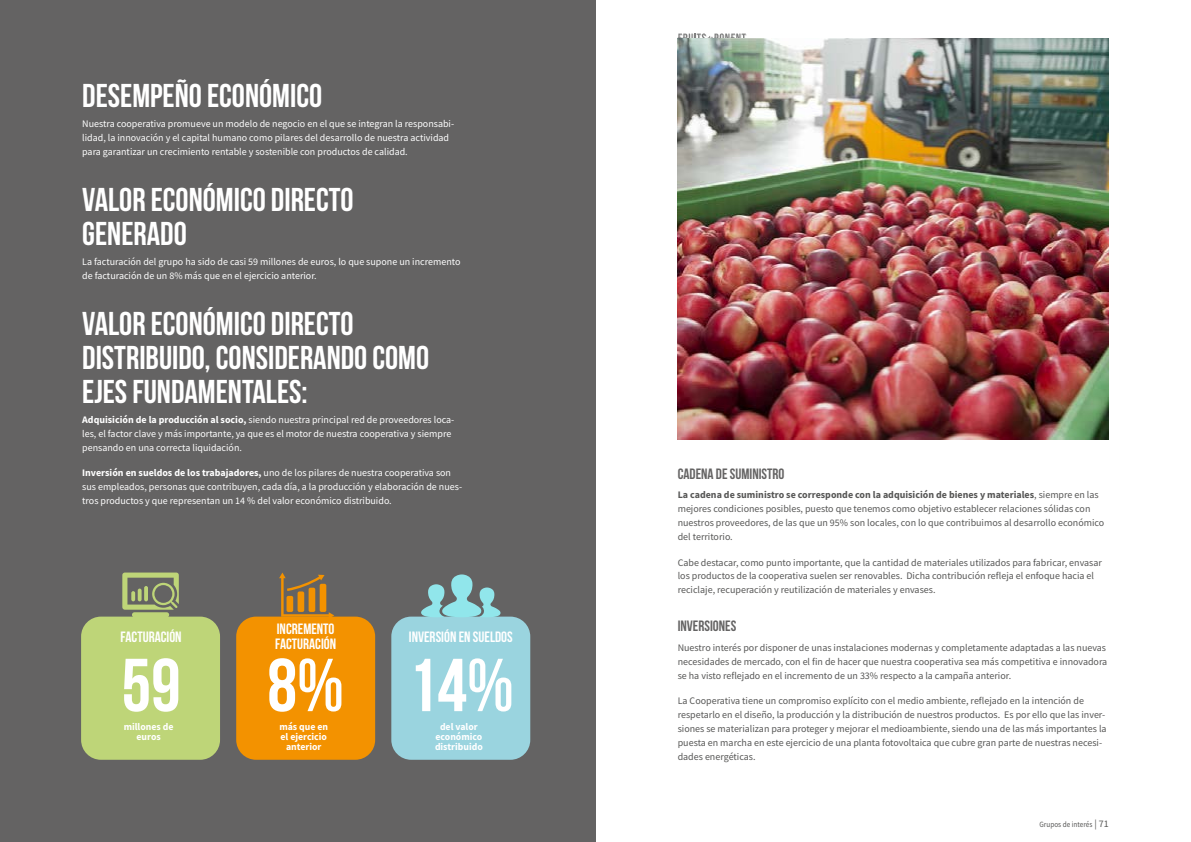
<style>
.page{position:relative;width:1191px;height:842px;background:#fff}
.page>*{position:absolute;margin:0;border:0;box-sizing:border-box;transform-origin:0 0}
.t1{font:700 74.8px "Bebas Neue";color:#fff}
.t2{font:700 33px/34px "Bebas Neue";color:#fff}
.t3{font:700 15px/15px "Bebas Neue";color:#fff}
.t4{font:700 15px "Bebas Neue";color:#646363}
.t5{font:10px/14px "Source Sans Pro";color:#575756}
.t6{font:10px/14px "Source Sans Pro";color:#fff}
.t7{font:700 10px/10px "Source Sans Pro";color:#fff;text-align:center}
.t8{font:8px "Source Sans Pro";color:#575756;scale:.9 1}
.s1{font-weight:700}
.s2{font-size:10px}
</style>
<div class="page">
<svg style="left:677px;top:33px;width:69px;height:5px"></svg>
<div style="left:0;top:0;width:595px;height:842px;background:#646363"></div>
<div style="left:81px;top:617px;width:139px;height:143px;background:#bed578;border-radius:20px"></div>
<div style="left:236px;top:617px;width:139px;height:143px;background:#f39200;border-radius:20px"></div>
<div style="left:391px;top:617px;width:139px;height:143px;background:#9ad4df;border-radius:20px"></div>
<img style="left:677px;top:38px;width:431px;height:401px">
<svg style="left:420px;top:574px;width:81px;height:43px"></svg>
<svg style="left:279px;top:572px;width:55px;height:45px"></svg>
<div style="left:132px;top:612px;width:37px;height:5px;background:#bed578;border-radius:3px"></div>
<svg style="left:122px;top:572px;width:57px;height:38px"></svg>
<h2 class="t2" style="left:82px;top:78px;width:241px">DESEMPEÑO ECONÓMICO</h2>
<p class="t6" style="left:82px;top:116px;width:373px">Nuestra cooperativa promueve un modelo de negocio en el que se integran la responsabi&shy;lidad, la innovación y el capital humano como pilares del desarrollo de nuestra actividad para garantizar un crecimiento rentable y sostenible con productos de calidad.</p>
<h2 class="t2" style="left:82px;top:182px;width:273px">VALOR ECONÓMICO DIRECTO<br>GENERADO</h2>
<p class="t6" style="left:82px;top:254px;width:380px">La facturación del grupo ha sido de casi 59 millones de euros, lo que supone un incremento de facturación de un 8% más que en el ejercicio anterior.</p>
<h2 class="t2" style="left:82px;top:307px;width:348px">VALOR ECONÓMICO DIRECTO<br>DISTRIBUIDO, CONSIDERANDO COMO<br>EJES FUNDAMENTALES:</h2>
<p class="t6" style="left:82px;top:413px;width:374px"><span class="s1">Adquisición de la producción al socio,</span> siendo nuestra principal red de proveedores loca&shy;les, el factor clave y más importante, ya que es el motor de nuestra cooperativa y siempre pensando en una correcta liquidación.</p>
<p class="t6" style="left:82px;top:466px;width:381px"><span class="s1">Inversión en sueldos de los trabajadores,</span> uno de los pilares de nuestra cooperativa son sus empleados, personas que contribuyen, cada día, a la producción y elaboración de nues&shy;tros productos y que representan un 14 % del valor económico distribuido.</p>
<h3 class="t3" style="left:275px;top:621px;width:63px">INCREMENTO<br>FACTURACIÓN</h3>
<h3 class="t3" style="left:121px;top:629px;width:63px">FACTURACIÓN</h3>
<h3 class="t3" style="left:409px;top:629px;width:105px">INVERSIÓN EN SUELDOS</h3>
<h1 class="t1" style="left:121px;top:644px;width:394px">59 8% 14%</h1>
<p class="t7" style="left:124px;top:721px;width:51px">millones de euros</p>
<p class="t7" style="left:279px;top:721px;width:50px">más que en el ejercicio anterior</p>
<p class="t7" style="left:435px;top:721px;width:49px">del valor económico distribuido</p>
<h3 class="t4" style="left:677px;top:465px;width:108px">CADENA DE SUMINISTRO</h3>
<p class="t5" style="left:677px;top:488px;width:428px"><span class="s1">La cadena de suministro se corresponde con la adquisición de bienes y materiales</span>, siempre en las mejores condiciones posibles, puesto que tenemos como objetivo establecer relaciones sólidas con nuestros proveedores, de las que un 95% son locales, con lo que contribuimos al desarrollo económico del territorio.</p>
<p class="t5" style="left:677px;top:555px;width:426px">Cabe destacar, como punto importante, que la cantidad de materiales utilizados para fabricar, envasar los productos de la cooperativa suelen ser renovables. Dicha contribución refleja el enfoque hacia el reciclaje, recuperación y reutilización de materiales y envases.</p>
<h3 class="t4" style="left:677px;top:618px;width:60px">INVERSIONES</h3>
<p class="t5" style="left:677px;top:640px;width:431px;text-align:justify">Nuestro interés por disponer de unas instalaciones modernas y completamente adaptadas a las nuevas necesidades de mercado, con el fin de hacer que nuestra cooperativa sea más competitiva e innovadora se ha visto reflejado en el incremento de un 33% respecto a la campaña anterior.</p>
<p class="t5" style="left:677px;top:693px;width:430px">La Cooperativa tiene un compromiso explícito con el medio ambiente, reflejado en la intención de respetarlo en el diseño, la producción y la distribución de nuestros productos. Es por ello que las inver&shy;siones se materializan para proteger y mejorar el medioambiente, siendo una de las más importantes la puesta en marcha en este ejercicio de una planta fotovoltaica que cubre gran parte de nuestras necesi&shy;dades energéticas.</p>
<p class="t8" style="left:1039px;top:820px;width:78px">Grupos de interés <span class="s2">| 71</span></p>
</div>
